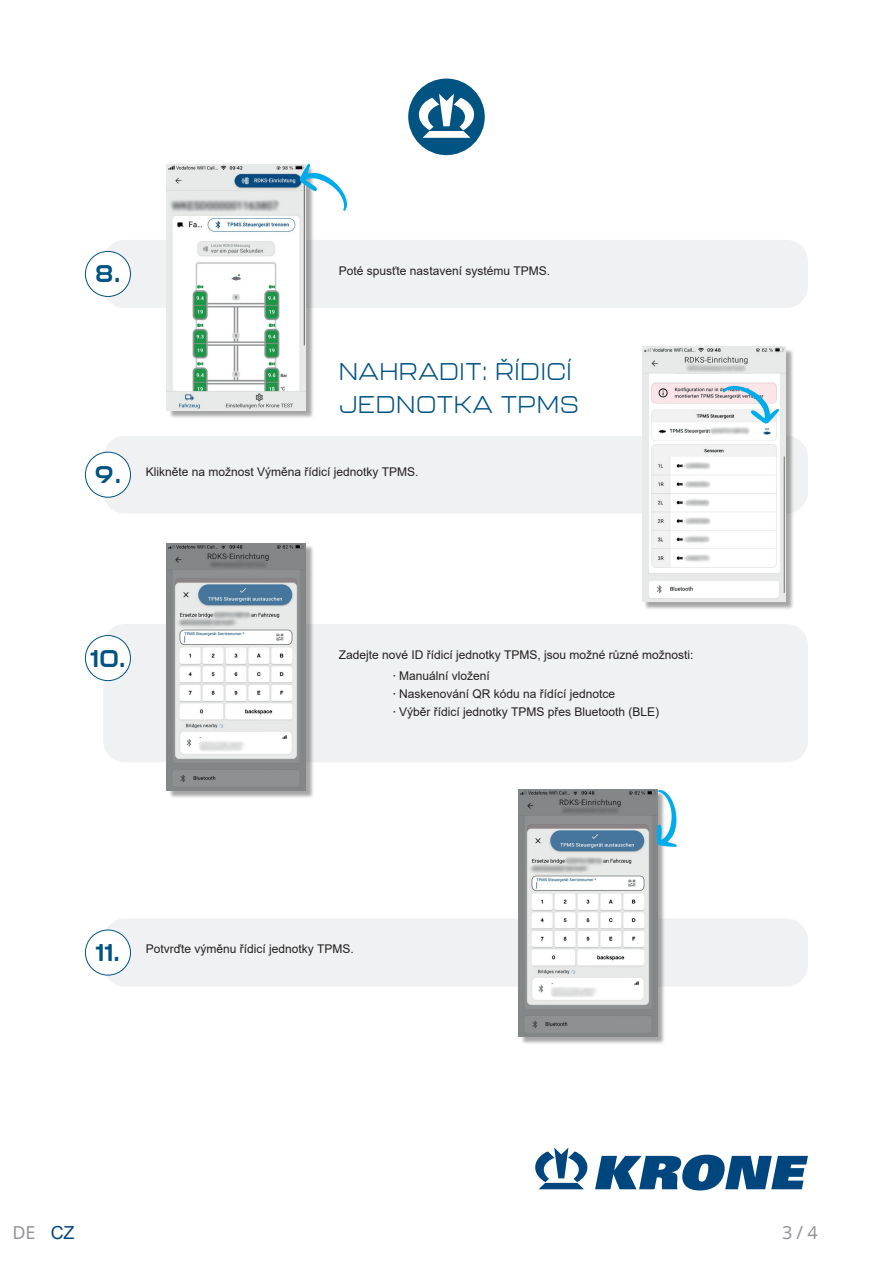
<style>
.page{position:relative;width:893px;height:1263px;background:#fff}
.page>*{position:absolute;margin:0;border:0;box-sizing:border-box;transform-origin:0 0}
.t1{font:300 24px/33px "Kallisto";letter-spacing:.05em;color:#015382}
.t2{font:700 24px "Kallisto";color:#015382}
.t3{font:18px "Noto Sans";color:#939598}
.t4{font:12px/21.3px "Arial";color:#231f20}
.s1{font-family:"Noto Sans"}
.s2{font-family:"Arial";color:#00467e}
</style>
<div class="page">
<svg style="left:535px;top:1147px;width:53px;height:42px"></svg>
<svg style="left:595px;top:1155px;width:213px;height:35px"></svg>
<div style="left:103px;top:240px;width:705px;height:68px;background:#f0f1f2;border-radius:21px"></div>
<div style="left:103px;top:624px;width:705px;height:138px;background:#f0f1f2;border-radius:21px"></div>
<div style="left:103px;top:918px;width:705px;height:68px;background:#f0f1f2;border-radius:21px"></div>
<div style="left:103px;top:436px;width:705px;height:77px;background:#f0f1f2;border-radius:21px"></div>
<div style="left:85px;top:251px;width:45px;height:45px;background:#fff;border-radius:50%"></div>
<div style="left:85px;top:251px;width:46px;height:46px;border:1px solid #015382;border-radius:50%"></div>
<div style="left:85px;top:635px;width:45px;height:46px;background:#fff;border-radius:50%"></div>
<div style="left:85px;top:635px;width:46px;height:46px;border:1px solid #015382;border-radius:50%"></div>
<div style="left:85px;top:930px;width:45px;height:45px;background:#fff;border-radius:50%"></div>
<div style="left:85px;top:930px;width:46px;height:45px;border:1px solid #015382;border-radius:50%"></div>
<div style="left:85px;top:452px;width:45px;height:45px;background:#fff;border-radius:50%"></div>
<div style="left:85px;top:452px;width:46px;height:46px;border:1px solid #015382;border-radius:50%"></div>
<div style="left:408px;top:79px;width:77px;height:76px;background:#015382;border-radius:50%"></div>
<svg style="left:419px;top:94px;width:55px;height:44px"></svg>
<div style="left:643px;top:348px;width:151px;height:262px;background:#231f20;opacity:.4"></div>
<img style="left:642px;top:347px;width:144px;height:255px">
<div style="left:168px;top:165px;width:146px;height:254px;background:#231f20;opacity:.4"></div>
<img style="left:167px;top:164px;width:139px;height:247px">
<div style="left:168px;top:545px;width:146px;height:253px;background:#231f20;opacity:.4"></div>
<img style="left:167px;top:544px;width:139px;height:246px">
<div style="left:520px;top:791px;width:146px;height:253px;background:#231f20;opacity:.4"></div>
<img style="left:519px;top:790px;width:138px;height:246px">
<svg style="left:299px;top:163px;width:48px;height:49px"></svg>
<svg style="left:722px;top:385px;width:57px;height:40px"></svg>
<svg style="left:656px;top:789px;width:21px;height:58px"></svg>
<h1 class="t2" style="left:95px;top:259px;width:27px">8.</h1>
<p class="t4" style="left:339px;top:260px;width:213px">Poté spusťte nastavení systému TPMS.</p>
<h1 class="t2" style="left:95px;top:460px;width:28px">9.</h1>
<h1 class="t1" style="left:339px;top:354px;width:241px">NAHRADIT: ŘÍDICÍ<br>JEDNOTKA TPMS</h1>
<p class="t4" style="left:146px;top:461px;width:274px">Klikněte na možnost Výměna řídicí jednotky TPMS.</p>
<h1 class="t2" style="left:91px;top:643px;width:36px">10.</h1>
<p class="t4" style="left:393px;top:644px;width:302px;text-indent:-54px">Zadejte nové ID řídicí jednotky TPMS, jsou možné různé možnosti: <span class="s1">·</span> Manuální vložení</p>
<p class="t4" style="left:393px;top:685px;width:268px;line-height:18px"><span class="s1">·</span> Naskenování QR kódu na řídící jednotce<br><span class="s1">·</span> Výběr řídicí jednotky TPMS přes Bluetooth (BLE)</p>
<h1 class="t2" style="left:96px;top:938px;width:25px">11.</h1>
<p class="t4" style="left:146px;top:938px;width:210px">Potvrďte výměnu řídicí jednotky TPMS.</p>
<h2 class="t3" style="left:13px;top:1219px;width:63px">DE <span class="s2">CZ</span></h2>
<h2 class="t3" style="left:782px;top:1220px;width:37px">3 / 4</h2>
</div>
